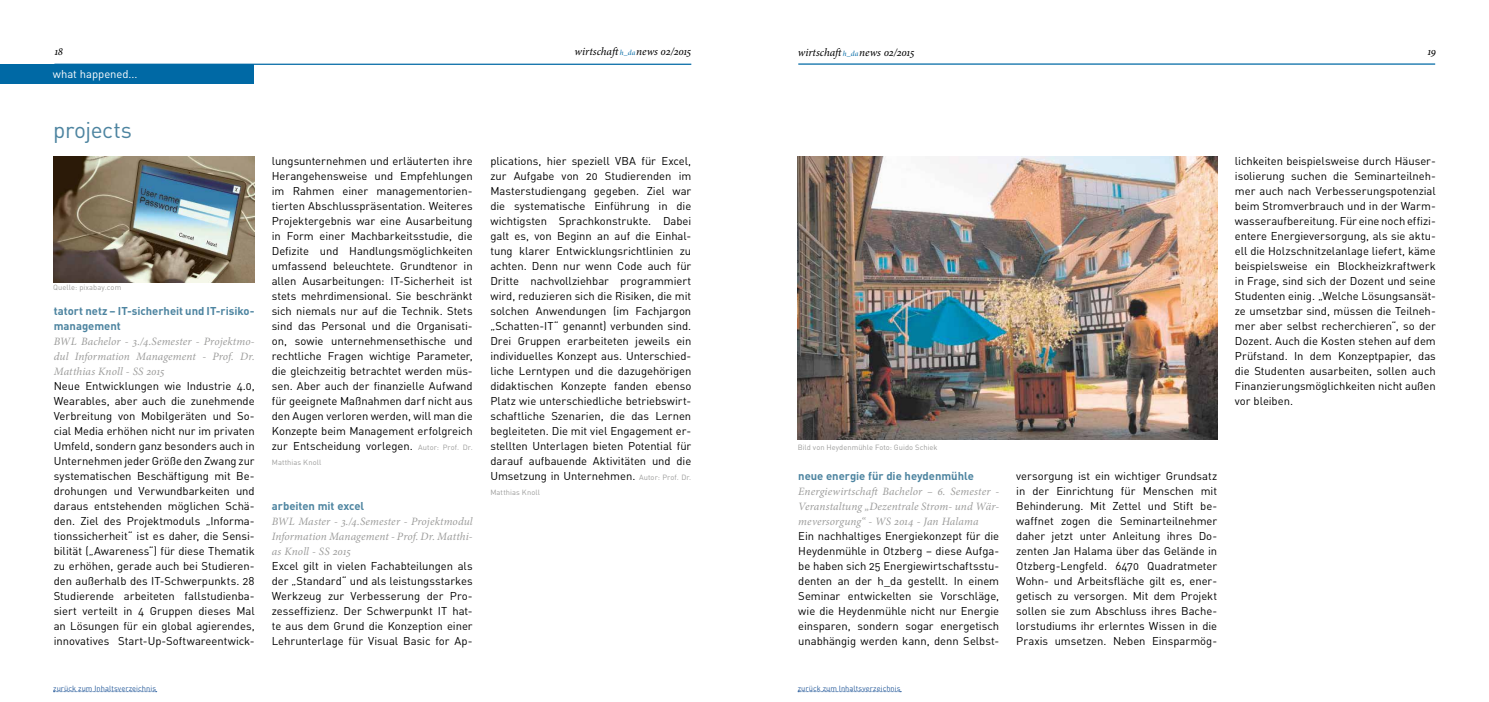
<style>
.page{position:relative;width:1489px;height:702px;background:#fff}
.page>*{position:absolute;margin:0;border:0;box-sizing:border-box;transform-origin:0 0}
.t1{font:22.5px "DINOT";letter-spacing:-.015em;color:#4d84a0}
.t2{font:11.25px/15px "DINOT";letter-spacing:-.005em;color:#000;text-align:justify}
.t3{font:italic 11.25px/15px "Minion Pro";letter-spacing:.005em;color:#9d9d9c;text-align:justify}
.t4{font:700 11.25px/15px "DINOT";letter-spacing:-.005em;color:#4d84a0}
.t5{font:italic 11.25px "Minion Pro";letter-spacing:-.01em;color:#000}
.t6{font:11.25px "DINOT";letter-spacing:-.005em;color:#fff}
.t7{font:7.5px "DINOT";letter-spacing:.01em;color:#9d9d9c}
.t8{font:7.5px "DINOT";letter-spacing:.005em;color:#275b9b}
.s1{font-size:7.5px;color:#0069a5}
.s2{font-size:7.5px;color:#9d9d9c}
</style>
<div class="page">
<hr style="left:54px;top:64px;width:637px;height:1px;background:#0069a5">
<hr style="left:798px;top:63px;width:636px;height:2px;background:#0069a5">
<svg style="left:798px;top:691px;width:103px;height:1px"></svg>
<svg style="left:53px;top:691px;width:104px;height:1px"></svg>
<div style="left:0;top:64px;width:254px;height:19px;background:#0069a5"></div>
<img style="left:53px;top:156px;width:201px;height:126px">
<img style="left:797px;top:156px;width:420px;height:283px">
<p class="t5" style="left:54px;top:44px;width:10px">18</p>
<p class="t5" style="left:574px;top:43px;width:118px">wirtschaft<span class="s1">h_da</span>news 02/2015</p>
<p class="t5" style="left:797px;top:45px;width:118px">wirtschaft<span class="s1">h_da</span>news 02/2015</p>
<p class="t5" style="left:1427px;top:44px;width:10px">19</p>
<p class="t6" style="left:53px;top:66px;width:86px">what happened...</p>
<h1 class="t1" style="left:53px;top:114px;width:80px">projects</h1>
<p class="t7" style="left:53px;top:282px;width:70px">Quelle: pixabay.com</p>
<p class="t4" style="left:54px;top:303px;width:202px">tatort netz – IT-sicherheit und IT-risiko&shy;management</p>
<p class="t3" style="left:54px;top:334px;width:202px">BWL Bachelor - 3./4.Semester - Projektmo&shy;dul Information Management - Prof. Dr.<br>Matthias Knoll - SS 2015</p>
<p class="t2" style="left:54px;top:378px;width:202px">Neue Entwicklungen wie Industrie 4.0, Wearables, aber auch die zunehmende Verbreitung von Mobilgeräten und So&shy;cial Media erhöhen nicht nur im privaten Umfeld, sondern ganz besonders auch in Unternehmen jeder Größe den Zwang zur systematischen Beschäftigung mit Be&shy;drohungen und Verwundbarkeiten und daraus entstehenden möglichen Schä&shy;den. Ziel des Projektmoduls „Informa&shy;tionssicherheit“ ist es daher, die Sensi&shy;bilität („Awareness“) für diese Thematik zu erhöhen, gerade auch bei Studieren&shy;den außerhalb des IT-Schwerpunkts. 28<br>Studierende arbeiteten fallstudienba&shy;siert verteilt in 4 Gruppen dieses Mal an Lösungen für ein global agierendes, innovatives Start-Up-Softwareentwick-</p>
<p class="t2" style="left:272px;top:153px;width:202px">lungsunternehmen und erläuterten ihre Herangehensweise und Empfehlungen im Rahmen einer managementorien&shy;tierten Abschlusspräsentation. Weiteres Projektergebnis war eine Ausarbeitung in Form einer Machbarkeitsstudie, die Defizite und Handlungsmöglichkeiten umfassend beleuchtete. Grundtenor in allen Ausarbeitungen: IT-Sicherheit ist stets mehrdimensional. Sie beschränkt sich niemals nur auf die Technik. Stets sind das Personal und die Organisati&shy;on, sowie unternehmensethische und rechtliche Fragen wichtige Parameter, die gleichzeitig betrachtet werden müs&shy;sen. Aber auch der finanzielle Aufwand für geeignete Maßnahmen darf nicht aus den Augen verloren werden, will man die Konzepte beim Management erfolgreich zur Entscheidung vorlegen. <span class="s2">Autor: Prof. Dr.</span></p>
<p class="t7" style="left:272px;top:457px;width:51px">Matthias Knoll</p>
<p class="t4" style="left:272px;top:498px;width:94px">arbeiten mit excel</p>
<p class="t3" style="left:272px;top:514px;width:202px">BWL Master - 3./4.Semester - Projektmodul Information Management - Prof. Dr. Matthi&shy;as Knoll - SS 2015</p>
<p class="t2" style="left:272px;top:558px;width:202px">Excel gilt in vielen Fachabteilungen als der „Standard“ und als leistungsstarkes Werkzeug zur Verbesserung der Pro&shy;zesseffizienz. Der Schwerpunkt IT hat&shy;te aus dem Grund die Konzeption einer Lehrunterlage für Visual Basic for Ap-</p>
<p class="t2" style="left:490px;top:153px;width:202px">plications, hier speziell VBA für Excel, zur Aufgabe von 20 Studierenden im Masterstudiengang gegeben. Ziel war die systematische Einführung in die wichtigsten Sprachkonstrukte. Dabei galt es, von Beginn an auf die Einhal&shy;tung klarer Entwicklungsrichtlinien zu achten. Denn nur wenn Code auch für Dritte nachvollziehbar programmiert wird, reduzieren sich die Risiken, die mit solchen Anwendungen (im Fachjargon „Schatten-IT“ genannt) verbunden sind.<br>Drei Gruppen erarbeiteten jeweils ein individuelles Konzept aus. Unterschied&shy;liche Lerntypen und die dazugehörigen didaktischen Konzepte fanden ebenso Platz wie unterschiedliche betriebswirt&shy;schaftliche Szenarien, die das Lernen begleiteten. Die mit viel Engagement er&shy;stellten Unterlagen bieten Potential für darauf aufbauende Aktivitäten und die Umsetzung in Unternehmen. <span class="s2">Autor: Prof. Dr.</span></p>
<p class="t7" style="left:490px;top:487px;width:51px">Matthias Knoll</p>
<p class="t7" style="left:797px;top:442px;width:141px">Bild von Heydenmühle Foto: Guido Schiek</p>
<p class="t4" style="left:798px;top:468px;width:177px">neue energie für die heydenmühle</p>
<p class="t3" style="left:798px;top:484px;width:202px">Energiewirtschaft Bachelor – 6. Semester - Veranstaltung „Dezentrale Strom- und Wär&shy;meversorgung“ - WS 2014 - Jan Halama</p>
<p class="t2" style="left:798px;top:528px;width:202px">Ein nachhaltiges Energiekonzept für die Heydenmühle in Otzberg – diese Aufga&shy;be haben sich 25 Energiewirtschaftsstu&shy;denten an der h_da gestellt. In einem Seminar entwickelten sie Vorschläge, wie die Heydenmühle nicht nur Energie einsparen, sondern sogar energetisch unabhängig werden kann, denn Selbst-</p>
<p class="t8" style="left:53px;top:682px;width:104px">zurück zum Inhaltsverzeichnis</p>
<p class="t8" style="left:797px;top:682px;width:104px">zurück zum Inhaltsverzeichnis</p>
<p class="t2" style="left:1016px;top:468px;width:202px">versorgung ist ein wichtiger Grundsatz in der Einrichtung für Menschen mit Behinderung. Mit Zettel und Stift be&shy;waffnet zogen die Seminarteilnehmer daher jetzt unter Anleitung ihres Do&shy;zenten Jan Halama über das Gelände in Otzberg-Lengfeld. 6470 Quadratmeter Wohn- und Arbeitsfläche gilt es, ener&shy;getisch zu versorgen. Mit dem Projekt sollen sie zum Abschluss ihres Bache&shy;lorstudiums ihr erlerntes Wissen in die Praxis umsetzen. Neben Einsparmög-</p>
<p class="t2" style="left:1234px;top:153px;width:202px">lichkeiten beispielsweise durch Häuser&shy;isolierung suchen die Seminarteilneh&shy;mer auch nach Verbesserungspotenzial beim Stromverbrauch und in der Warm&shy;wasseraufbereitung. Für eine noch effizi&shy;entere Energieversorgung, als sie aktu&shy;ell die Holzschnitzelanlage liefert, käme beispielsweise ein Blockheizkraftwerk in Frage, sind sich der Dozent und seine Studenten einig. „Welche Lösungsansät&shy;ze umsetzbar sind, müssen die Teilneh&shy;mer aber selbst recherchieren“, so der Dozent. Auch die Kosten stehen auf dem Prüfstand. In dem Konzeptpapier, das die Studenten ausarbeiten, sollen auch Finanzierungsmöglichkeiten nicht außen vor bleiben.</p>
</div>
